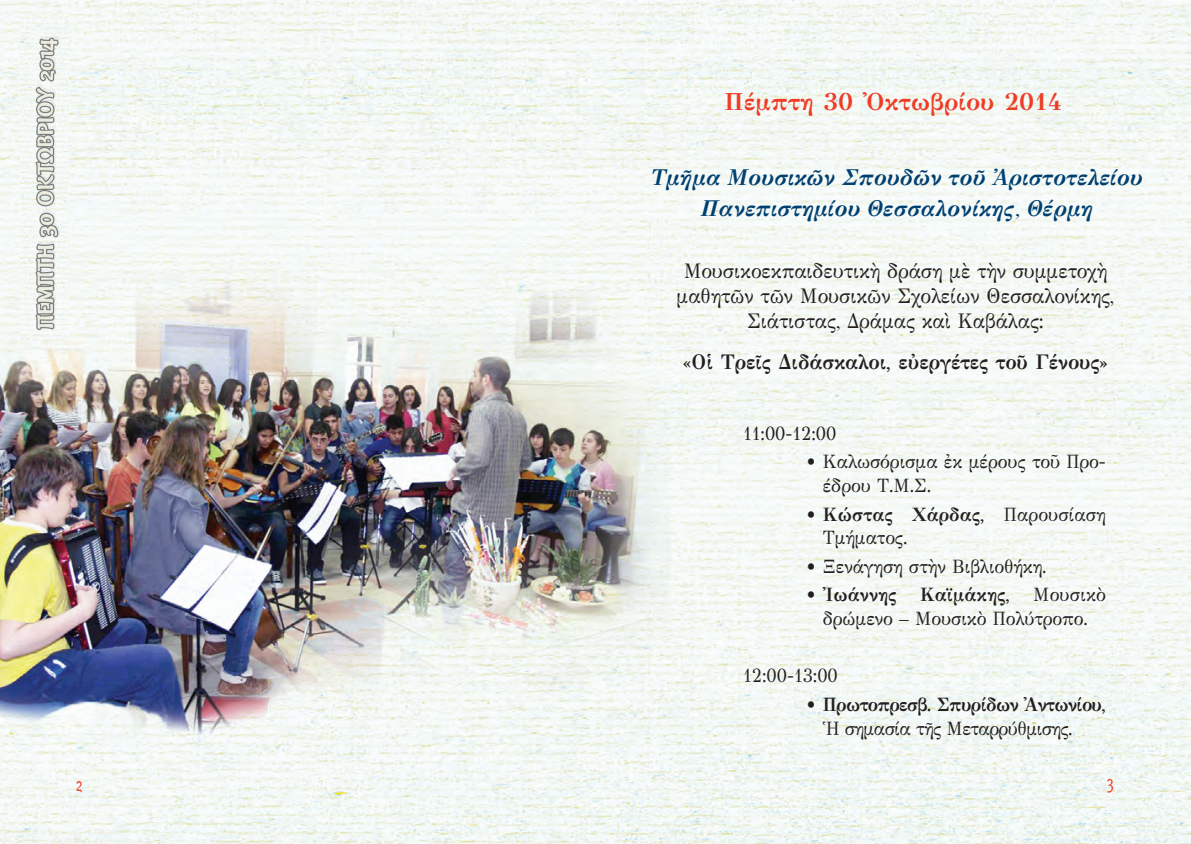
<style>
.page{position:relative;width:1191px;height:844px;background:#fff}
.page>*{position:absolute;margin:0;border:0;box-sizing:border-box;transform-origin:0 0}
.t1{font:700 24.5px "GFS Didot";color:#ef3c25}
.t2{font:italic 700 22.75px/31.5px "GFS Didot";color:#004071;text-align:center;scale:.95 1}
.t3{font:21px/25.2px "GFS Didot";color:#231f20;text-align:center;scale:.93 1}
.t4{font:700 21px "GFS Didot";color:#231f20;scale:.93 1}
.t5{font:19.25px/23.6px "GFS Didot";color:#231f20;scale:.93 1}
.t6{font:700 19.25px/23.6px "GFS Didot";letter-spacing:-.03em;color:#231f20;scale:.93 1}
.t7{font:17.5px "PF Armonia";color:#ef3c25;scale:.7 1}
.s1{font-weight:700}
.s2{font-weight:400}
</style>
<div class="page">
<img style="left:0;top:0;width:1191px;height:843px">
<img style="left:21px;top:16px;width:48px;height:324px">
<p class="t1" style="left:724px;top:93px;width:339px">Πέμπτη 30 Ὀκτωβρίου 2014</p>
<p class="t2" style="left:650px;top:161px;width:519px">Τμῆμα Μουσικῶν Σπουδῶν τοῦ Ἀριστοτελείου<br>Πανεπιστημίου Θεσσαλονίκης, Θέρμη</p>
<p class="t3" style="left:676px;top:260px;width:472px">Μουσικοεκπαιδευτικὴ δράση μὲ τὴν συμμετοχὴ μαθητῶν τῶν Μουσικῶν Σχολείων Θεσσαλονίκης,<br>Σιάτιστας, Δράμας καὶ Καβάλας:</p>
<p class="t4" style="left:683px;top:353px;width:458px">«Οἱ Τρεῖς Διδάσκαλοι, εὐεργέτες τοῦ Γένους»</p>
<p class="t5" style="left:743px;top:423px;width:102px">11:00-12:00</p>
<p class="t5" style="left:822px;top:452px;width:306px;text-indent:-17px">• Καλωσόρισμα ἐκ μέρους τοῦ Προ&shy;έδρου Τ.Μ.Σ.</p>
<p class="t5" style="left:822px;top:504px;width:306px;text-indent:-17px">• <span class="s1">Κώστας Χάρδας,</span> Παρουσίαση<br>Τμήματος.</p>
<p class="t5" style="left:806px;top:556px;width:260px">• Ξενάγηση στὴν Βιβλιοθήκη.</p>
<p class="t5" style="left:806px;top:585px;width:324px;text-align:center">• <span class="s1">Ἰωάννης Καϊμάκης,</span> Μουσικὸ δρώμενο – Μουσικὸ Πολύτροπο.</p>
<p class="t5" style="left:743px;top:666px;width:103px">12:00-13:00</p>
<p class="t6" style="left:822px;top:694px;width:306px;text-indent:-17px"><span class="s2">•</span> Πρωτοπρεσβ. Σπυρίδων Ἀ ντω νίου,<br><span class="s2">Ἡ σημασία τῆς Μεταρρύθμισης.</span></p>
<p class="t7" style="left:76px;top:774px;width:10px">2</p>
<p class="t7" style="left:1107px;top:772px;width:11px">3</p>
</div>
